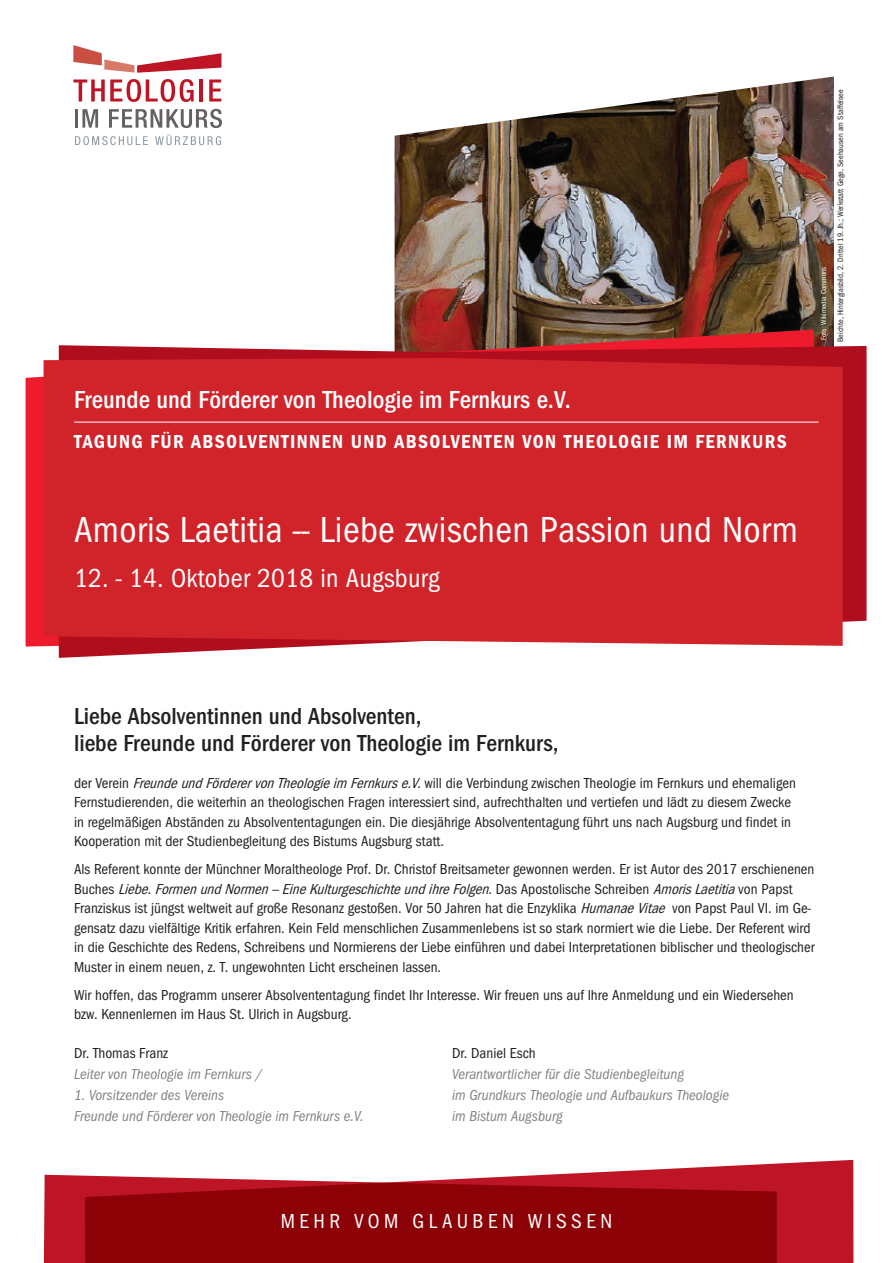
<style>
.page{position:relative;width:893px;height:1263px;background:#fff}
.page>*{position:absolute;margin:0;border:0;box-sizing:border-box;transform-origin:0 0}
.t1{font:37.5px "Franklin Goth EFTU Book Con";letter-spacing:.01em;color:#fff}
.t2{font:27px "Franklin Goth EFTU Book Con";letter-spacing:.01em;color:#fff}
.t3{font:25.5px "Franklin Goth EFTU Med Con";color:#fff}
.t4{font:24px/27px "Franklin Goth EFTU Med Con";color:#231f20}
.t5{font:21px "Franklin Goth EFTU Book Con";letter-spacing:.21em;color:#fff}
.t6{font:19.5px "Franklin Goth EFTU Demi Con";color:#fff}
.t7{font:15px/19.5px "Franklin Goth EFTU Book Con";color:#231f20}
.t8{font:15px "Franklin Goth EFTU Book Con Ita";color:#808285}
.t9{font:8.25px "Franklin Goth EFTU Book Con";color:#231f20}
.t10{font:7.5px "Franklin Goth EFTU Book Con";color:#fff}
.s1{font-style:italic}
</style>
<div class="page">
<img style="left:395px;top:77px;width:439px;height:268px">
<svg style="left:26px;top:329px;width:788px;height:317px"></svg>
<svg style="left:59px;top:345px;width:807px;height:313px;fill:#b00d1d"></svg>
<svg style="left:542px;top:1160px;width:311px;height:103px;fill:#bd1525"></svg>
<svg style="left:43px;top:1175px;width:734px;height:88px;background:#970c12"></svg>
<div style="left:44px;top:358px;width:799px;height:288px;background:#d1232a"></div>
<svg style="left:75px;top:136px;width:73px;height:9px"></svg>
<svg style="left:155px;top:134px;width:66px;height:11px"></svg>
<svg style="left:73px;top:45px;width:148px;height:28px"></svg>
<svg style="left:73px;top:79px;width:121px;height:23px"></svg>
<hr style="left:200px;top:80px;width:3px;height:22px;background:#bd1525">
<svg style="left:209px;top:80px;width:12px;height:22px"></svg>
<svg style="left:76px;top:109px;width:22px;height:19px"></svg>
<svg style="left:109px;top:109px;width:113px;height:19px"></svg>
<hr style="left:74px;top:422px;width:745px;height:1px;background:#fff">
<svg style="left:152px;top:435px;width:7px;height:13px"></svg>
<svg style="left:174px;top:435px;width:9px;height:13px"></svg>
<svg style="left:191px;top:435px;width:22px;height:13px"></svg>
<svg style="left:259px;top:435px;width:8px;height:13px"></svg>
<svg style="left:291px;top:435px;width:3px;height:13px"></svg>
<svg style="left:323px;top:435px;width:8px;height:13px"></svg>
<svg style="left:377px;top:435px;width:9px;height:13px"></svg>
<svg style="left:394px;top:435px;width:22px;height:13px"></svg>
<svg style="left:462px;top:435px;width:8px;height:13px"></svg>
<svg style="left:494px;top:435px;width:8px;height:13px"></svg>
<svg style="left:563px;top:435px;width:32px;height:13px"></svg>
<svg style="left:631px;top:435px;width:28px;height:13px"></svg>
<svg style="left:668px;top:435px;width:19px;height:13px"></svg>
<svg style="left:697px;top:435px;width:30px;height:13px"></svg>
<svg style="left:742px;top:435px;width:9px;height:13px"></svg>
<svg style="left:766px;top:435px;width:9px;height:13px"></svg>
<svg style="left:74px;top:435px;width:68px;height:13px"></svg>
<h3 class="t3" style="left:74px;top:385px;width:498px">Freunde und Förderer von Theologie im Fernkurs e.V.</h3>
<h3 class="t6" style="left:160px;top:430px;width:215px">✓ ▲□●❖ ■▼ ■■ ■ ◆■</h3>
<h3 class="t6" style="left:418px;top:430px;width:140px">▲□●❖ ■▼ ■ ❖□■</h3>
<h3 class="t6" style="left:596px;top:430px;width:34px">□●□</h3>
<h3 class="t6" style="left:728px;top:430px;width:60px">■◆▲</h3>
<p class="t10" style="left:819px;top:340px;width:75px;rotate:-90deg">Foto: Wikimedia Commons</p>
<p class="t9" style="left:836px;top:342px;width:254px;rotate:-90deg">Beichte, Hinterglasbild, 2. Drittel 19. Jh.; Werkstatt Gege, Seehausen am Staffelsee</p>
<h1 class="t1" style="left:74px;top:508px;width:725px">Amoris Laetitia -- Liebe zwischen Passion und Norm</h1>
<h2 class="t2" style="left:74px;top:562px;width:367px">12. - 14. Oktober 2018 in Augsburg</h2>
<h3 class="t4" style="left:74px;top:703px;width:486px">Liebe Absolventinnen und Absolventen,<br>liebe Freunde und Förderer von Theologie im Fernkurs,</h3>
<p class="t7" style="left:74px;top:773px;width:723px">der Verein <span class="s1">FreundeundFörderervonTheologieim Fernkurse.V.</span>will die Verbindung zwischen Theologie im Fernkurs und ehemaligen Fernstudierenden, die weiterhin an theologischen Fragen interessiert sind, aufrechthalten und vertiefen und lädt zu diesem Zwecke in regelmäßigen Abständen zu Absolvententagungen ein. Die diesjährige Absolvententagung führt uns nach Augsburg und findet in Kooperation mit der Studienbegleitung des Bistums Augsburg statt.</p>
<p class="t7" style="left:74px;top:860px;width:742px">Als Referent konnte der Münchner Moraltheologe Prof. Dr. Christof Breitsameter gewonnen werden. Er ist Autor des 2017 erschienenen B u c h e s <span class="s1">Liebe.FormenundNormen--EineKulturgeschichteundihreFolgen</span>. D a s A p o s t o l i s c h e S c h r e i b e n <span class="s1">AmorisLaetitia</span>v o n P a p s t Franziskus ist jüngst weltweit auf große Resonanz gestoßen. Vor 50 Jahren hat die Enzyklika <span class="s1">HumanaeVitae</span> von Papst Paul VI . im Ge&shy;gensatz dazu vielfältige Kritik erfahren. Kein Feld menschlichen Zusammenlebens ist so stark normiert wie die Liebe. Der Referent wird in die Geschichte des Redens, Schreibens und Normierens der Liebe einführen und dabei Interpretationen biblischer und theologischer Muster in einem neuen, z. T. ungewohnten Licht erscheinen lassen.</p>
<p class="t7" style="left:74px;top:985px;width:721px">Wir hoffen, das Programm unserer Absolvententagung findet Ihr Interesse. Wir freuen uns auf Ihre Anmeldung und ein Wiedersehen bzw. Kennenlernen im Haus St. Ulrich in Augsburg.</p>
<p class="t7" style="left:74px;top:1043px;width:96px">Dr. Thomas Franz</p>
<p class="t7" style="left:452px;top:1043px;width:85px">Dr. Daniel Esch</p>
<p class="t8" style="left:74px;top:1065px;width:190px">Leiter von Theologie im Fernkurs /</p>
<p class="t8" style="left:452px;top:1065px;width:233px">Verantwortlicher für die Studienbegleitung</p>
<p class="t8" style="left:74px;top:1086px;width:152px">1. Vorsitzender des Vereins</p>
<p class="t8" style="left:452px;top:1086px;width:279px">im Grundkurs Theologie und Aufbaukurs Theologie</p>
<p class="t8" style="left:74px;top:1107px;width:291px">Freunde und Förderer von Theologie im Fernkurs e.V.</p>
<p class="t8" style="left:452px;top:1107px;width:112px">im Bistum Augsburg</p>
<h3 class="t5" style="left:281px;top:1209px;width:333px">mehr vom glauben wissen</h3>
</div>
